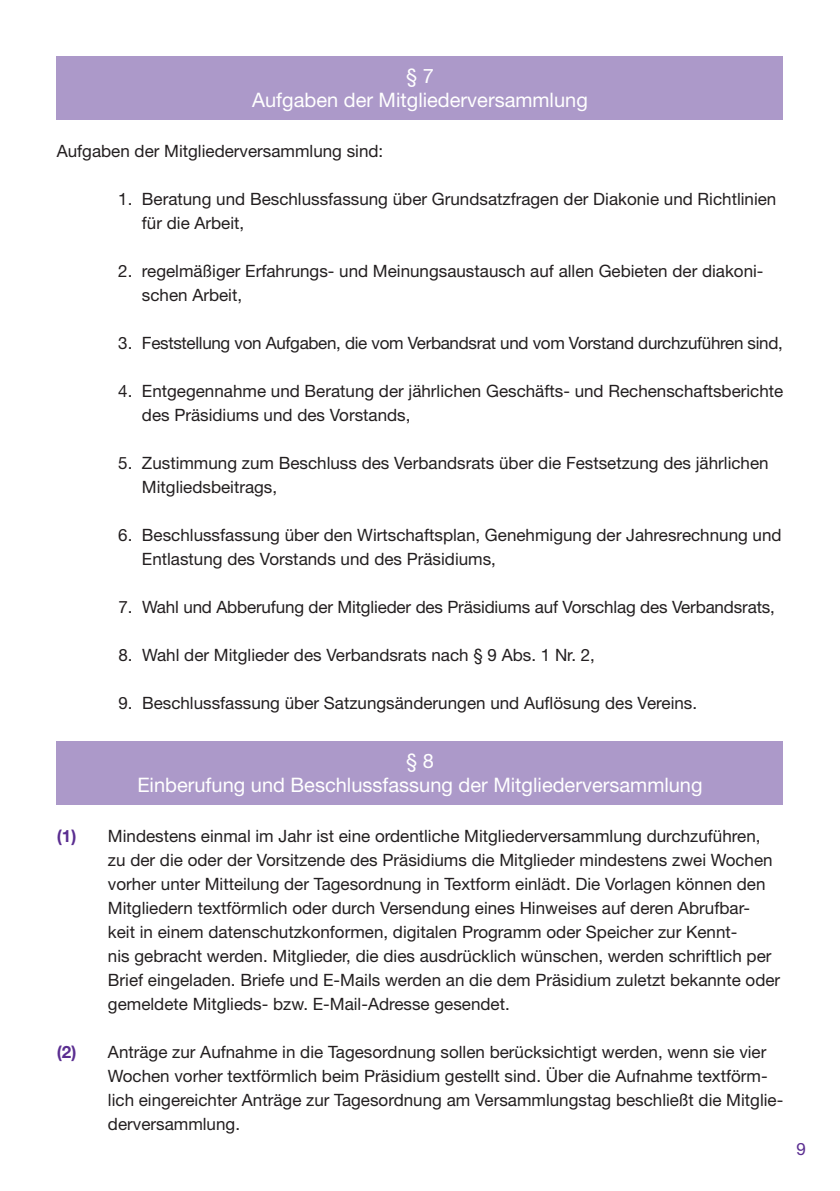
<style>
.page{position:relative;width:840px;height:1191px;background:#fff}
.page>*{position:absolute;margin:0;border:0;box-sizing:border-box;transform-origin:0 0}
.t1{font:20px/24px "Helvetica Neue LT Std";color:#fff;text-align:center}
.t2{font:17px/24px "Helvetica Neue LT Std";color:#231f20}
.t3{font:17px "Helvetica Neue LT Std";letter-spacing:-.02em;color:#231f20}
.t4{font:17px "Helvetica Neue LT Std";color:#5b2e91}
.s1{font-weight:700;color:#5b2e91}
</style>
<div class="page">
<div style="left:57px;top:57px;width:725px;height:63px;background:#ac99c9"></div>
<div style="left:57px;top:741px;width:725px;height:64px;background:#ac99c9"></div>
<p class="t1" style="left:252px;top:64px;width:337px">§ 7<br>Aufgaben der Mitgliederversammlung</p>
<p class="t2" style="left:57px;top:138px;width:328px">Aufgaben der Mitgliederversammlung sind:</p>
<p class="t2" style="left:142px;top:186px;width:635px;text-indent:-24px">1. Beratung und Beschlussfassung über Grundsatzfragen der Diakonie und Richtlinien für die Arbeit,</p>
<p class="t2" style="left:142px;top:258px;width:622px;text-indent:-24px">2. regelmäßiger Erfahrungs- und Meinungsaustausch auf allen Gebieten der diakoni&shy;schen Arbeit,</p>
<p class="t3" style="left:118px;top:333px;width:665px">3. Feststellung von Aufgaben, die vom Verbandsrat und vom Vorstand durchzuführen sind,</p>
<p class="t2" style="left:142px;top:378px;width:642px;text-indent:-24px">4. Entgegennahme und Beratung der jährlichen Geschäfts- und Rechenschaftsberichte des Präsidiums und des Vorstands,</p>
<p class="t2" style="left:142px;top:450px;width:627px;text-indent:-24px">5. Zustimmung zum Beschluss des Verbandsrats über die Festsetzung des jährlichen<br>Mitgliedsbeitrags,</p>
<p class="t2" style="left:142px;top:522px;width:640px;text-indent:-24px">6. Beschlussfassung über den Wirtschaftsplan, Genehmigung der Jahresrechnung und<br>Entlastung des Vorstands und des Präsidiums,</p>
<p class="t2" style="left:118px;top:595px;width:657px">7. Wahl und Abberufung der Mitglieder des Präsidiums auf Vorschlag des Verbandsrats,</p>
<p class="t2" style="left:118px;top:643px;width:478px">8. Wahl der Mitglieder des Verbandsrats nach § 9 Abs. 1 Nr. 2,</p>
<p class="t2" style="left:118px;top:691px;width:580px">9. Beschlussfassung über Satzungsänderungen und Auflösung des Vereins.</p>
<p class="t1" style="left:137px;top:748px;width:566px">§ 8<br>Einberufung und Beschlussfassung der Mitgliederversammlung</p>
<p class="t2" style="left:108px;top:823px;width:673px;text-indent:-51px"><span class="s1">(1)</span> Mindestens einmal im Jahr ist eine ordentliche Mitgliederversammlung durchzuführen, zu der die oder der Vorsitzende des Präsidiums die Mitglieder mindestens zwei Wochen vorher unter Mitteilung der Tagesordnung in Textform einlädt. Die Vorlagen können den Mitgliedern textförmlich oder durch Versendung eines Hinweises auf deren Abrufbar&shy;keit in einem datenschutzkonformen, digitalen Programm oder Speicher zur Kennt-<br>nis gebracht werden. Mitglieder, die dies ausdrücklich wünschen, werden schriftlich per Brief eingeladen. Briefe und E-Mails werden an die dem Präsidium zuletzt bekannte oder gemeldete Mitglieds- bzw. E-Mail-Adresse gesendet.</p>
<p class="t2" style="left:108px;top:1039px;width:676px;text-indent:-51px"><span class="s1">(2)</span> Anträge zur Aufnahme in die Tagesordnung sollen berücksichtigt werden, wenn sie vier Wochen vorher textförmlich beim Präsidium gestellt sind. Über die Aufnahme textförm&shy;lich eingereichter Anträge zur Tagesordnung am Versammlungstag beschließt die Mitglie&shy;derversammlung.</p>
<p class="t4" style="left:796px;top:1138px;width:11px">9</p>
</div>
